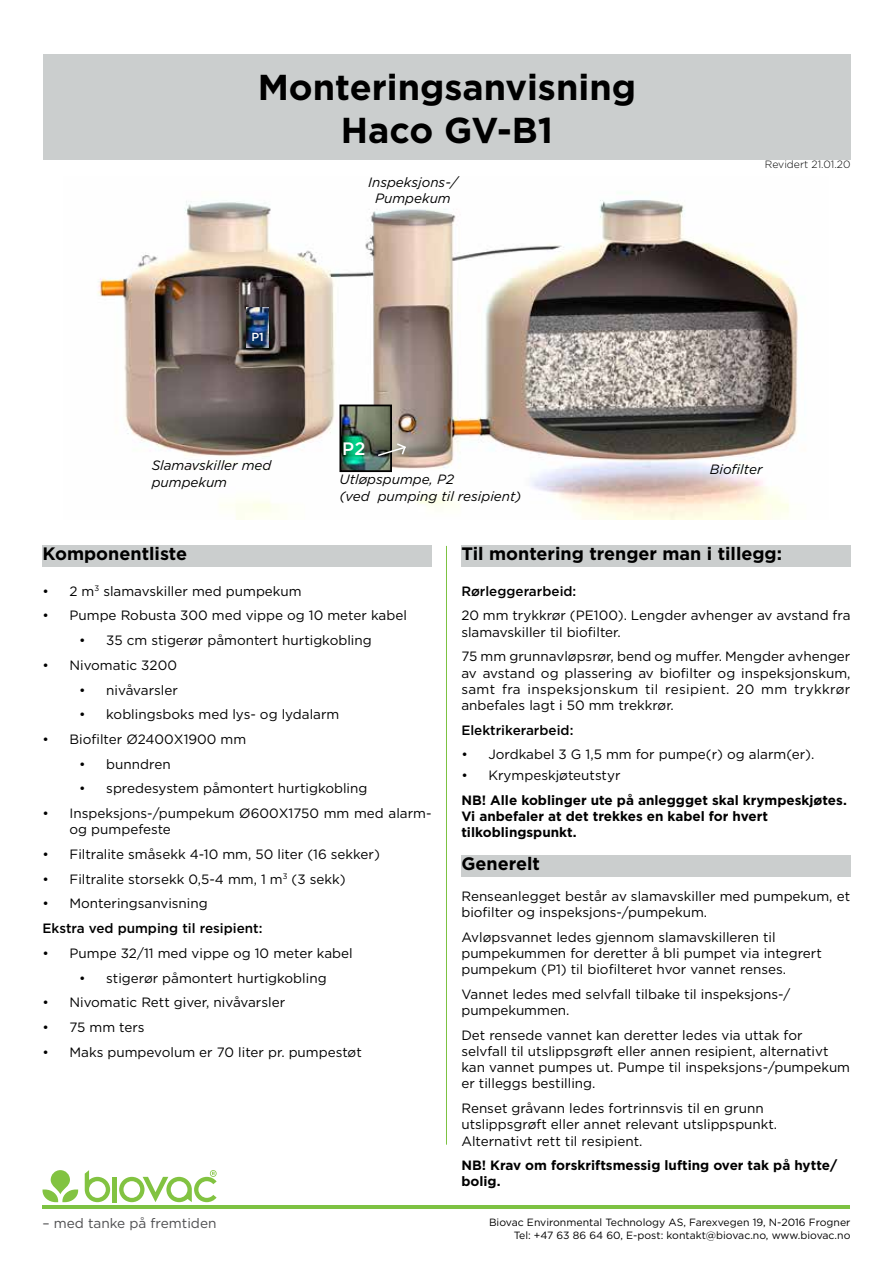
<style>
.page{position:relative;width:893px;height:1263px;background:#fff}
.page>*{position:absolute;margin:0;border:0;box-sizing:border-box;transform-origin:0 0}
.t1{font:700 36px/43.2px "Gotham";color:#000;text-align:center}
.t2{font:700 18px "Gotham";color:#000}
.t3{font:500 18px "Gotham";color:#fff}
.t4{font:13.65px "Gotham";color:#4d4d4f}
.t5{font:13.5px/16.2px "Gotham";color:#000}
.t6{font:700 13.5px/16.2px "Gotham";color:#000}
.t7{font:italic 13.5px/16.2px "Gotham";color:#000}
.t8{font:500 13.5px "Gotham";color:#000}
.t9{font:500 11.7px "Gotham";color:#fff}
.t10{font:10.5px/12.6px "Gotham";color:#000;text-align:right}
.t11{font:300 10.5px "Gotham";color:#000}
</style>
<div class="page">
<div style="left:43px;top:546px;width:389px;height:21px;background:#cbcece"></div>
<div style="left:461px;top:546px;width:389px;height:21px;background:#cbcece"></div>
<hr style="left:446px;top:546px;width:1px;height:599px;background:#7dc242">
<div style="left:461px;top:856px;width:389px;height:21px;background:#cbcece"></div>
<div style="left:43px;top:54px;width:807px;height:105px;background:#cbcece"></div>
<img style="left:97px;top:200px;width:701px;height:319px">
<img style="left:342px;top:408px;width:47px;height:61px">
<div style="left:339px;top:405px;width:53px;height:67px;border:2px solid #000"></div>
<svg style="left:376px;top:442px;width:32px;height:15px"></svg>
<img style="left:247px;top:307px;width:22px;height:41px">
<hr style="left:43px;top:1206px;width:807px;height:3px;background:#7dc242">
<div style="left:112px;top:1177px;width:5px;height:25px;background:#82c341"></div>
<svg style="left:85px;top:1170px;width:25px;height:32px"></svg>
<svg style="left:119px;top:1170px;width:98px;height:32px"></svg>
<div style="left:51px;top:1170px;width:19px;height:24px;background:#82c341;border-radius:10px"></div>
<svg style="left:43px;top:1189px;width:35px;height:13px"></svg>
<h1 class="t1" style="left:258px;top:65px;width:380px">Monteringsanvisning<br>Haco GV-B1</h1>
<p class="t9" style="left:252px;top:330px;width:14px">P1</p>
<p class="t7" style="left:368px;top:174px;width:91px;text-align:center">Inspeksjons-/<br>Pumpekum</p>
<h2 class="t3" style="left:342px;top:436px;width:25px">P2</h2>
<p class="t11" style="left:765px;top:157px;width:87px">Revidert 21.01.20</p>
<p class="t7" style="left:152px;top:457px;width:121px">Slamavskiller med pumpekum</p>
<p class="t7" style="left:710px;top:461px;width:54px">Biofilter</p>
<p class="t7" style="left:339px;top:471px;width:183px">Utløpspumpe, P2<br>(ved pumping til resipient)</p>
<h2 class="t2" style="left:43px;top:542px;width:146px">Komponentliste</h2>
<p class="t5" style="left:43px;top:583px;width:261px">• 2 m<sup>3</sup> slamavskiller med pumpekum</p>
<p class="t5" style="left:43px;top:607px;width:366px">• Pumpe Robusta 300 med vippe og 10 meter kabel</p>
<p class="t5" style="left:79px;top:632px;width:294px">• 35 cm stigerør påmontert hurtigkobling</p>
<p class="t5" style="left:43px;top:657px;width:136px">• Nivomatic 3200</p>
<p class="t5" style="left:79px;top:681px;width:100px">• nivåvarsler</p>
<p class="t5" style="left:79px;top:706px;width:262px">• koblingsboks med lys- og lydalarm</p>
<p class="t5" style="left:43px;top:731px;width:205px">• Biofilter Ø2400X1900 mm</p>
<p class="t5" style="left:79px;top:755px;width:93px">• bunndren</p>
<p class="t5" style="left:79px;top:780px;width:290px">• spredesystem påmontert hurtigkobling</p>
<p class="t5" style="left:70px;top:805px;width:364px;text-indent:-27px">• Inspeksjons-/pumpekum Ø600X1750 mm med alarm&shy;og pumpefeste</p>
<p class="t5" style="left:43px;top:846px;width:339px">• Filtralite småsekk 4-10 mm, 50 liter (16 sekker)</p>
<p class="t5" style="left:43px;top:871px;width:305px">• Filtralite storsekk 0,5-4 mm, 1 m<sup>3</sup> (3 sekk)</p>
<p class="t5" style="left:43px;top:895px;width:167px">• Monteringsanvisning</p>
<p class="t8" style="left:43px;top:919px;width:222px">Ekstra ved pumping til resipient:</p>
<p class="t5" style="left:43px;top:945px;width:312px">• Pumpe 32/11 med vippe og 10 meter kabel</p>
<p class="t5" style="left:79px;top:969px;width:249px">• stigerør påmontert hurtigkobling</p>
<p class="t5" style="left:43px;top:994px;width:244px">• Nivomatic Rett giver, nivåvarsler</p>
<p class="t5" style="left:43px;top:1019px;width:104px">• 75 mm ters</p>
<p class="t5" style="left:43px;top:1043px;width:321px">• Maks pumpevolum er 70 liter pr. pumpestøt</p>
<p class="t4" style="left:43px;top:1215px;width:175px">– med tanke på fremtiden</p>
<h2 class="t2" style="left:461px;top:542px;width:322px">Til montering trenger man i tillegg:</h2>
<p class="t8" style="left:461px;top:582px;width:116px">Rørleggerarbeid:</p>
<p class="t5" style="left:461px;top:607px;width:391px">20 mm trykkrør (PE100). Lengder avhenger av avstand fra slamavskiller til biofilter.</p>
<p class="t5" style="left:461px;top:648px;width:391px;text-align:justify">75 mm grunnavløpsrør, bend og muffer. Mengder avhenger av avstand og plassering av biofilter og inspeksjonskum, samt fra inspeksjonskum til resipient. 20 mm trykkrør anbefales lagt i 50 mm trekkrør.</p>
<p class="t8" style="left:461px;top:721px;width:114px">Elektrikerarbeid:</p>
<p class="t5" style="left:461px;top:746px;width:355px">• Jordkabel 3 G 1,5 mm for pumpe(r) og alarm(er).</p>
<p class="t5" style="left:461px;top:767px;width:161px">• Krympeskjøteutstyr</p>
<p class="t6" style="left:461px;top:792px;width:387px">NB! Alle koblinger ute på anleggget skal krympeskjøtes.<br>Vi anbefaler at det trekkes en kabel for hvert tilkoblingspunkt.</p>
<h2 class="t2" style="left:461px;top:852px;width:80px">Generelt</h2>
<p class="t5" style="left:461px;top:888px;width:390px">Renseanlegget består av slamavskiller med pumpekum, et biofilter og inspeksjons-/pumpekum.</p>
<p class="t5" style="left:461px;top:928px;width:362px">Avløpsvannet ledes gjennom slamavskilleren til pumpekummen for deretter å bli pumpet via integrert pumpekum (P1) til biofilteret hvor vannet renses.</p>
<p class="t5" style="left:461px;top:986px;width:331px">Vannet ledes med selvfall tilbake til inspeksjons-/ pumpekummen.</p>
<p class="t5" style="left:461px;top:1026px;width:390px">Det rensede vannet kan deretter ledes via uttak for selvfall til utslippsgrøft eller annen resipient, alternativt kan vannet pumpes ut. Pumpe til inspeksjons-/pumpekum er tilleggs bestilling.</p>
<p class="t5" style="left:461px;top:1100px;width:317px">Renset gråvann ledes fortrinnsvis til en grunn utslippsgrøft eller annet relevant utslippspunkt.<br>Alternativt rett til resipient.</p>
<p class="t6" style="left:461px;top:1157px;width:377px">NB! Krav om forskriftsmessig lufting over tak på hytte/ bolig.</p>
<p class="t10" style="left:489px;top:1216px;width:363px">Biovac Environmental Technology AS, Farexvegen 19, N-2016 Frogner<br>Tel: +47 63 86 64 60, E-post: kontakt@biovac.no, www.biovac.no</p>
</div>
